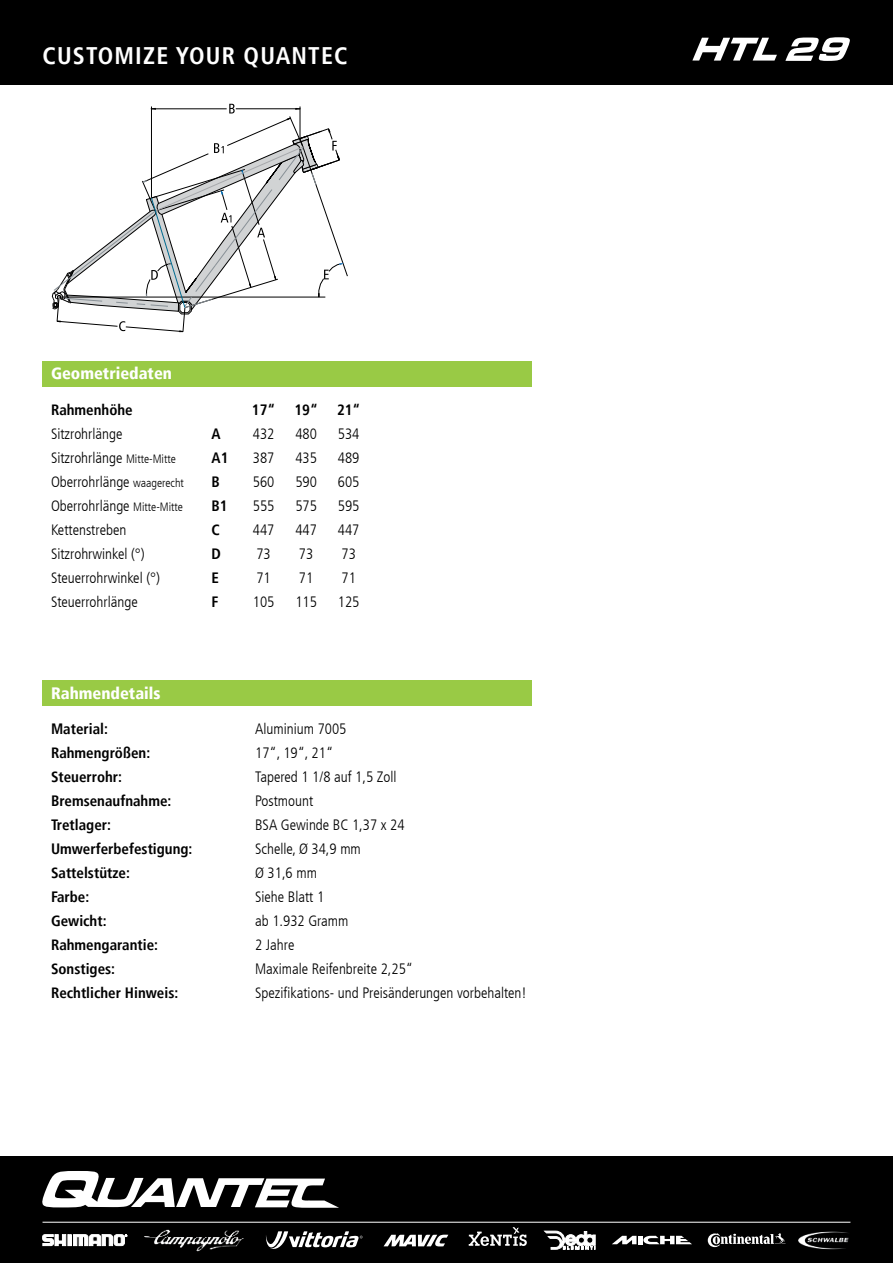
<style>
.page{position:relative;width:893px;height:1263px;background:#fff}
.page>*{position:absolute;margin:0;border:0;box-sizing:border-box;transform-origin:0 0}
.t1{font:700 condensed 24px "Frutiger LT";letter-spacing:.05em;color:#fff}
.t2{font:900 condensed 16.5px "Frutiger LT";color:#fff}
.t3{font:300 condensed 15px "Frutiger LT";color:#000}
.t4{font:700 condensed 15px "Frutiger LT";color:#000}
.s1{font-size:12px}
</style>
<div class="page">
<div style="left:43px;top:361px;width:488px;height:26px;background:#99ca45"></div>
<div style="left:0;top:0;width:893px;height:85px;background:#000"></div>
<div style="left:43px;top:680px;width:488px;height:26px;background:#99ca45"></div>
<svg style="left:52px;top:104px;width:296px;height:228px"></svg>
<div style="left:0;top:1157px;width:893px;height:106px;background:#000"></div>
<svg style="left:42px;top:1171px;width:297px;height:37px"></svg>
<hr style="left:43px;top:1222px;width:807px;height:1px;background:#fff">
<svg style="left:42px;top:1234px;width:85px;height:12px"></svg>
<img style="left:142px;top:1221px;width:102px;height:31px">
<svg style="left:469px;top:1227px;width:58px;height:19px"></svg>
<svg style="left:544px;top:1231px;width:51px;height:18px"></svg>
<img style="left:798px;top:1231px;width:51px;height:19px">
<svg style="left:384px;top:1235px;width:64px;height:11px"></svg>
<svg style="left:266px;top:1231px;width:97px;height:18px"></svg>
<svg style="left:708px;top:1233px;width:77px;height:14px"></svg>
<svg style="left:612px;top:1236px;width:80px;height:8px"></svg>
<svg style="left:692px;top:38px;width:85px;height:23px"></svg>
<svg style="left:785px;top:37px;width:65px;height:24px"></svg>
<h1 class="t1" style="left:43px;top:41px;width:307px">CUSTOMIZE YOUR QUANTEC</h1>
<p class="t2" style="left:51px;top:363px;width:123px">Geometriedaten</p>
<p class="t4" style="left:51px;top:401px;width:83px">Rahmenhöhe</p>
<p class="t4" style="left:252px;top:401px;width:25px">17“</p>
<p class="t4" style="left:294px;top:401px;width:25px">19“</p>
<p class="t4" style="left:337px;top:401px;width:25px">21“</p>
<p class="t3" style="left:51px;top:425px;width:73px">Sitzrohrlänge</p>
<p class="t4" style="left:212px;top:425px;width:11px">A</p>
<p class="t3" style="left:253px;top:425px;width:23px">432</p>
<p class="t3" style="left:295px;top:425px;width:23px">480</p>
<p class="t3" style="left:338px;top:425px;width:23px">534</p>
<p class="t3" style="left:51px;top:449px;width:126px">Sitzrohrlänge <span class="s1">Mitte-Mitte</span></p>
<p class="t4" style="left:212px;top:449px;width:18px">A1</p>
<p class="t3" style="left:253px;top:449px;width:23px">387</p>
<p class="t3" style="left:295px;top:449px;width:23px">435</p>
<p class="t3" style="left:338px;top:449px;width:23px">489</p>
<p class="t3" style="left:51px;top:473px;width:134px">Oberrohrlänge <span class="s1">waagerecht</span></p>
<p class="t4" style="left:212px;top:473px;width:10px">B</p>
<p class="t3" style="left:253px;top:473px;width:23px">560</p>
<p class="t3" style="left:295px;top:473px;width:23px">590</p>
<p class="t3" style="left:338px;top:473px;width:23px">605</p>
<p class="t3" style="left:51px;top:497px;width:134px">Oberrohrlänge <span class="s1">Mitte-Mitte</span></p>
<p class="t4" style="left:212px;top:497px;width:18px">B1</p>
<p class="t3" style="left:253px;top:497px;width:23px">555</p>
<p class="t3" style="left:295px;top:497px;width:23px">575</p>
<p class="t3" style="left:338px;top:497px;width:23px">595</p>
<p class="t3" style="left:51px;top:521px;width:77px">Kettenstreben</p>
<p class="t4" style="left:212px;top:521px;width:10px">C</p>
<p class="t3" style="left:253px;top:521px;width:23px">447</p>
<p class="t3" style="left:295px;top:521px;width:23px">447</p>
<p class="t3" style="left:338px;top:521px;width:23px">447</p>
<p class="t3" style="left:51px;top:545px;width:95px">Sitzrohrwinkel (°)</p>
<p class="t4" style="left:212px;top:545px;width:11px">D</p>
<p class="t3" style="left:256px;top:545px;width:16px">73</p>
<p class="t3" style="left:299px;top:545px;width:16px">73</p>
<p class="t3" style="left:341px;top:545px;width:16px">73</p>
<p class="t3" style="left:51px;top:569px;width:111px">Steuerrohrwinkel (°)</p>
<p class="t4" style="left:212px;top:569px;width:9px">E</p>
<p class="t3" style="left:256px;top:569px;width:16px">71</p>
<p class="t3" style="left:299px;top:569px;width:16px">71</p>
<p class="t3" style="left:341px;top:569px;width:16px">71</p>
<p class="t3" style="left:51px;top:593px;width:88px">Steuerrohrlänge</p>
<p class="t4" style="left:212px;top:593px;width:8px">F</p>
<p class="t3" style="left:253px;top:593px;width:23px">105</p>
<p class="t3" style="left:295px;top:593px;width:23px">115</p>
<p class="t3" style="left:338px;top:593px;width:23px">125</p>
<p class="t2" style="left:51px;top:684px;width:111px">Rahmendetails</p>
<p class="t4" style="left:51px;top:720px;width:58px">Material:</p>
<p class="t3" style="left:255px;top:720px;width:93px">Aluminium 7005</p>
<p class="t4" style="left:51px;top:744px;width:101px">Rahmengrößen:</p>
<p class="t3" style="left:255px;top:744px;width:80px">17“, 19“, 21“</p>
<p class="t4" style="left:51px;top:768px;width:72px">Steuerrohr:</p>
<p class="t3" style="left:255px;top:768px;width:143px">Tapered 1 1/8 auf 1,5 Zoll</p>
<p class="t4" style="left:51px;top:792px;width:122px">Bremsenaufnahme:</p>
<p class="t3" style="left:255px;top:792px;width:60px">Postmount</p>
<p class="t4" style="left:51px;top:816px;width:61px">Tretlager:</p>
<p class="t3" style="left:255px;top:816px;width:151px">BSA Gewinde BC 1,37 x 24</p>
<p class="t4" style="left:51px;top:840px;width:143px">Umwerferbefestigung:</p>
<p class="t3" style="left:255px;top:840px;width:107px">Schelle, Ø 34,9 mm</p>
<p class="t4" style="left:51px;top:864px;width:80px">Sattelstütze:</p>
<p class="t3" style="left:255px;top:864px;width:63px">Ø 31,6 mm</p>
<p class="t4" style="left:51px;top:888px;width:40px">Farbe:</p>
<p class="t3" style="left:255px;top:888px;width:71px">Siehe Blatt 1</p>
<p class="t4" style="left:51px;top:912px;width:57px">Gewicht:</p>
<p class="t3" style="left:255px;top:912px;width:95px">ab 1.932 Gramm</p>
<p class="t4" style="left:51px;top:936px;width:109px">Rahmengarantie:</p>
<p class="t3" style="left:255px;top:936px;width:41px">2 Jahre</p>
<p class="t4" style="left:51px;top:960px;width:66px">Sonstiges:</p>
<p class="t3" style="left:255px;top:960px;width:159px">Maximale Reifenbreite 2,25“</p>
<p class="t4" style="left:51px;top:984px;width:129px">Rechtlicher Hinweis:</p>
<p class="t3" style="left:255px;top:984px;width:273px">Spezifikations- und Preisänderungen vorbehalten!</p>
</div>
